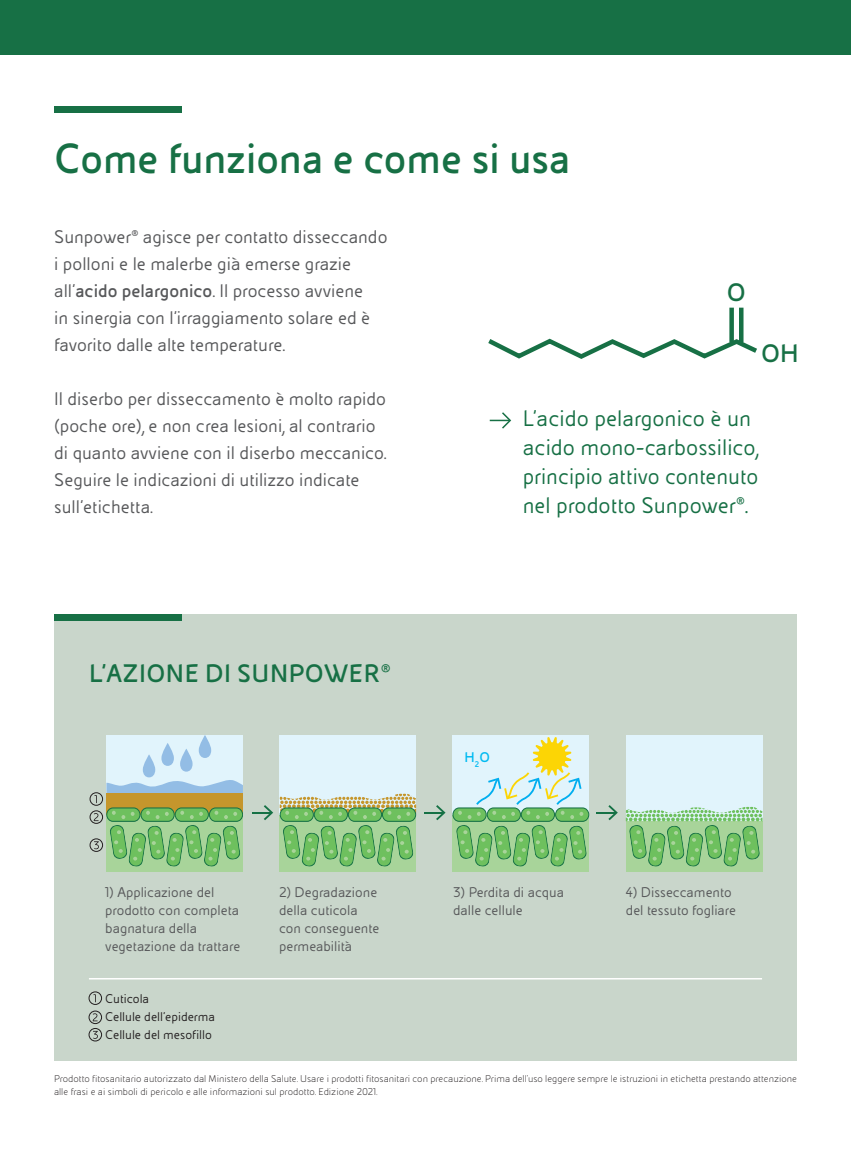
<style>
.page{position:relative;width:851px;height:1149px;background:#fff}
.page>*{position:absolute;margin:0;border:0;box-sizing:border-box;transform-origin:0 0}
.t1{font:700 45px "Eni Exp";color:#177045}
.t2{font:700 27px "Eni Exp";letter-spacing:.015em;color:#177045}
.t3{font:24px/28.8px "Eni Exp Reg";color:#177045}
.t4{font:19.5px/27px "Eni Exp Reg";color:#57585a}
.t5{font:15px/18px "Eni Exp Reg";color:#57585a}
.t6{font:700 15px "Eni Exp";color:#00baf1}
.t7{font:13.5px/18px "Eni Exp Reg";color:#231f20}
.t8{font:300 10.5px/12.6px "Eni Exp";color:#231f20}
.s1{font-family:"Eni Exp";font-weight:700}
</style>
<div class="page">
<div style="left:54px;top:614px;width:742px;height:446px;background:#c9d6cb"></div>
<div style="left:106px;top:814px;width:137px;height:57px;background:#a8d49a"></div>
<svg style="left:106px;top:735px;width:137px;height:132px"></svg>
<div style="left:279px;top:734px;width:137px;height:137px;background:#e1f4fc"></div>
<div style="left:280px;top:814px;width:136px;height:57px;background:#a8d49a"></div>
<svg style="left:279px;top:793px;width:137px;height:74px"></svg>
<div style="left:452px;top:734px;width:137px;height:137px;background:#e1f4fc"></div>
<div style="left:452px;top:814px;width:137px;height:57px;background:#a8d49a"></div>
<svg style="left:453px;top:807px;width:33px;height:14px"></svg>
<div style="left:452px;top:807px;width:34px;height:14px;border:1px solid #157145;border-radius:6px"></div>
<div style="left:487px;top:807px;width:33px;height:14px;background:#6ec05e;border-radius:6px"></div>
<div style="left:487px;top:807px;width:33px;height:14px;border:1px solid #157145;border-radius:6px"></div>
<div style="left:521px;top:807px;width:33px;height:14px;background:#6ec05e;border-radius:6px"></div>
<div style="left:521px;top:807px;width:33px;height:14px;border:1px solid #157145;border-radius:6px"></div>
<div style="left:555px;top:807px;width:33px;height:14px;background:#6ec05e;border-radius:6px"></div>
<div style="left:555px;top:807px;width:34px;height:14px;border:1px solid #157145;border-radius:6px"></div>
<svg style="left:455px;top:810px;width:132px;height:57px"></svg>
<svg style="left:252px;top:805px;width:21px;height:15px"></svg>
<svg style="left:596px;top:805px;width:21px;height:15px"></svg>
<div style="left:625px;top:734px;width:137px;height:137px;background:#e1f4fc"></div>
<div style="left:625px;top:821px;width:137px;height:50px;background:#a8d49a"></div>
<svg style="left:625px;top:806px;width:137px;height:61px"></svg>
<svg style="left:424px;top:805px;width:21px;height:15px"></svg>
<svg style="left:476px;top:737px;width:105px;height:67px"></svg>
<div style="left:54px;top:106px;width:128px;height:7px;background:#177045"></div>
<svg style="left:488px;top:335px;width:269px;height:24px"></svg>
<div style="left:738px;top:307px;width:5px;height:35px;background:#177045"></div>
<svg style="left:729px;top:307px;width:4px;height:35px"></svg>
<div style="left:0;top:0;width:850px;height:54px;background:#177045"></div>
<div style="left:54px;top:614px;width:128px;height:7px;background:#177045"></div>
<hr style="left:489px;top:419px;width:20px;height:2px;background:#177045">
<svg style="left:500px;top:412px;width:12px;height:17px"></svg>
<svg style="left:93px;top:1030px;width:5px;height:8px"></svg>
<svg style="left:93px;top:1013px;width:5px;height:7px"></svg>
<div style="left:89px;top:1027px;width:13px;height:13px;border:1px solid #231f20;border-radius:50%"></div>
<div style="left:89px;top:1010px;width:13px;height:13px;border:1px solid #231f20;border-radius:50%"></div>
<div style="left:89px;top:991px;width:13px;height:13px;border:1px solid #231f20;border-radius:50%"></div>
<hr style="left:89px;top:977px;width:673px;height:2px;background:#fff">
<svg style="left:94px;top:841px;width:5px;height:8px"></svg>
<svg style="left:94px;top:813px;width:5px;height:7px"></svg>
<div style="left:90px;top:838px;width:13px;height:13px;border:1px solid #231f20;border-radius:50%"></div>
<div style="left:90px;top:810px;width:13px;height:13px;border:1px solid #231f20;border-radius:50%"></div>
<div style="left:90px;top:792px;width:13px;height:13px;border:1px solid #231f20;border-radius:50%"></div>
<h1 class="t1" style="left:54px;top:135px;width:518px">Come funziona e come si usa</h1>
<p class="t4" style="left:54px;top:224px;width:335px">Sunpower<span class="s1">®</span> agisce per contatto disseccando i polloni e le malerbe già emerse grazie all’<span class="s1">acido pelargonico</span>. Il processo avviene<br>in sinergia con l’irraggiamento solare ed è favorito dalle alte temperature.</p>
<p class="t4" style="left:54px;top:386px;width:334px">Il diserbo per disseccamento è molto rapido (poche ore), e non crea lesioni, al contrario di quanto avviene con il diserbo meccanico.<br>Seguire le indicazioni di utilizzo indicate sull’etichetta.</p>
<h2 class="t2" style="left:89px;top:659px;width:303px">L’AZIONE DI SUNPOWER®</h2>
<h2 class="t2" style="left:726px;top:278px;width:21px">O</h2>
<h2 class="t2" style="left:761px;top:339px;width:39px">OH</h2>
<p class="t3" style="left:522px;top:405px;width:238px">L’acido pelargonico è un acido mono-carbossilico, principio attivo contenuto nel prodotto Sunpower<span class="s1">®</span>.</p>
<p class="t6" style="left:464px;top:748px;width:27px">H<sub>2</sub>O</p>
<p class="t5" style="left:105px;top:883px;width:136px">1) Applicazione del prodotto con completa bagnatura della vegetazione da trattare</p>
<p class="t7" style="left:105px;top:990px;width:111px">Cuticola<br>Cellule dell’epiderma<br>Cellule del mesofillo</p>
<p class="t5" style="left:279px;top:883px;width:102px">2) Degradazione della cuticola con conseguente permeabilità</p>
<p class="t5" style="left:453px;top:883px;width:112px">3) Perdita di acqua dalle cellule</p>
<p class="t5" style="left:625px;top:883px;width:112px">4) Disseccamento del tessuto fogliare</p>
<p class="t8" style="left:54px;top:1072px;width:744px">Prodotto fitosanitario autorizzato dal Ministero della Salute. Usare i prodotti fitosanitari con precauzione. Prima dell’uso leggere sempre le istruzioni in etichetta prestando attenzione alle frasi e ai simboli di pericolo e alle informazioni sul prodotto. Edizione 2021.</p>
</div>
